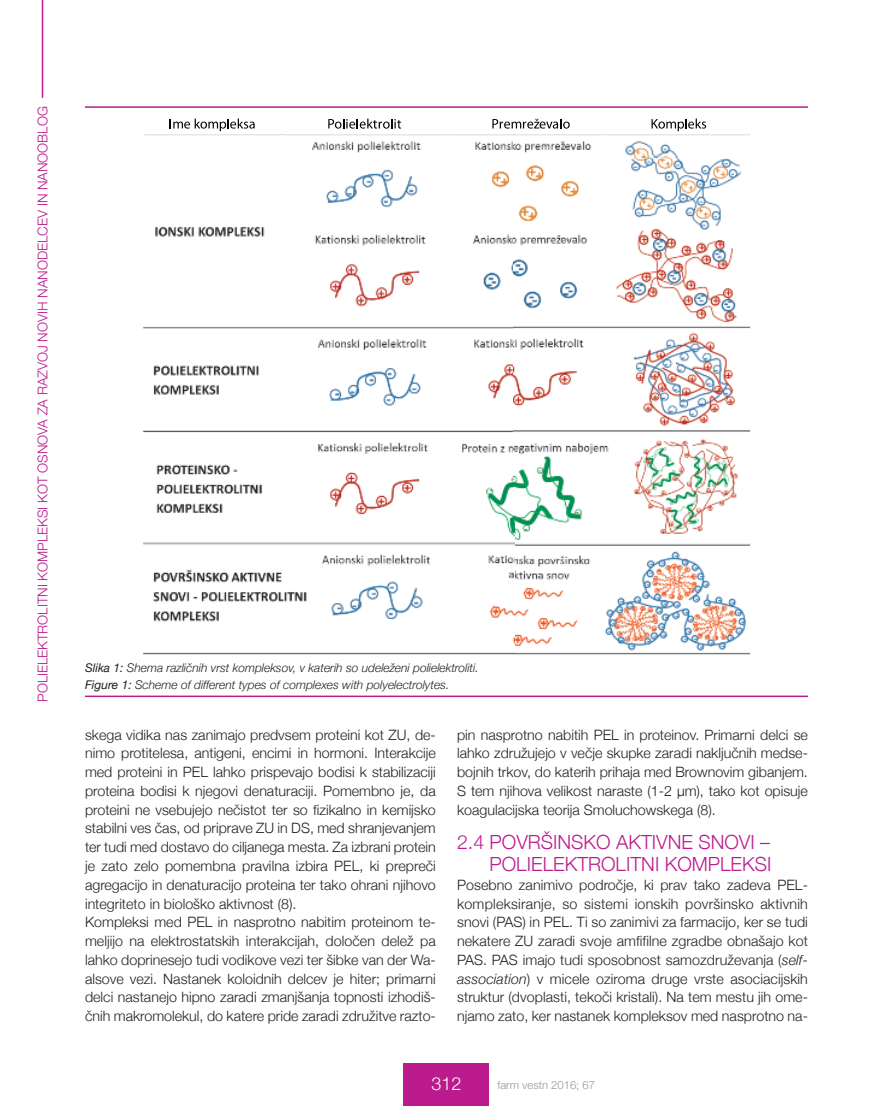
<style>
.page{position:relative;width:893px;height:1106px;background:#fff}
.page>*{position:absolute;margin:0;border:0;box-sizing:border-box;transform-origin:0 0}
.t1{font:300 19.5px/22.5px "Helvetica Neue";color:#bc1b8d;text-align:right}
.t2{font:300 18px "Helvetica Neue";color:#fff}
.t3{font:300 14.25px/18.8px "Helvetica Neue";color:#231f20;text-align:justify}
.t4{font:300 13.5px "Helvetica Neue";color:#bc1b8d}
.t5{font:italic 300 12px/16.8px "Helvetica Neue";color:#231f20}
.t6{font:300 11.25px "Helvetica Neue";color:#939598}
.s1{font-weight:400}
.s2{font-style:italic}
</style>
<div class="page">
<div style="left:404px;top:1063px;width:85px;height:43px;background:#bc1b8d"></div>
<hr style="left:42px;top:0;width:1px;height:98px;background:#bc1b8d">
<hr style="left:85px;top:106px;width:723px;height:2px;background:#bc1b8d">
<svg style="left:170px;top:119px;width:85px;height:12px"></svg>
<svg style="left:328px;top:119px;width:73px;height:10px"></svg>
<svg style="left:492px;top:119px;width:78px;height:10px"></svg>
<svg style="left:652px;top:119px;width:54px;height:12px"></svg>
<img style="left:143px;top:135px;width:607px;height:520px">
<img style="left:144px;top:155px;width:603px;height:3px">
<svg style="left:280px;top:134px;width:1px;height:24px"></svg>
<svg style="left:448px;top:134px;width:1px;height:24px"></svg>
<svg style="left:600px;top:134px;width:1px;height:24px"></svg>
<svg style="left:143px;top:134px;width:1px;height:24px"></svg>
<svg style="left:747px;top:134px;width:1px;height:24px"></svg>
<hr style="left:85px;top:695px;width:723px;height:2px;background:#bc1b8d">
<p class="t4" style="left:35px;top:702px;width:597px;rotate:-90deg">POLIELEKTROLITNI KOMPLEKSI KOT OSNOVA ZA RAZVOJ NOVIH NANODELCEV IN NANOOBLOG</p>
<p class="t5" style="left:85px;top:659px;width:395px"><span class="s1">Slika 1:</span> Shema različnih vrst kompleksov, v katerih so udeleženi polielektroliti.<br><span class="s1">Figure 1:</span> Scheme of different types of complexes with polyelectrolytes.</p>
<p class="t3" style="left:85px;top:725px;width:352px;text-align:left">skega vidika nas zanimajo predvsem proteini kot ZU, de&shy;nimo protitelesa, antigeni, encimi in hormoni. Interakcije med proteini in PEL lahko prispevajo bodisi k stabilizaciji proteina bodisi k njegovi denaturaciji. Pomembno je, da proteini ne vsebujejo nečistot ter so fizikalno in kemijsko stabilni ves čas, od priprave ZU in DS, med shranjevanjem ter tudi med dostavo do ciljanega mesta. Za izbrani protein je zato zelo pomembna pravilna izbira PEL, ki prepreči agregacijo in denaturacijo proteina ter tako ohrani njihovo integriteto in biološko aktivnost (8).<br>Kompleksi med PEL in nasprotno nabitim proteinom te&shy;meljijo na elektrostatskih interakcijah, določen delež pa lahko doprinesejo tudi vodikove vezi ter šibke van der Wa&shy;alsove vezi. Nastanek koloidnih delcev je hiter; primarni delci nastanejo hipno zaradi zmanjšanja topnosti izhodiš&shy;čnih makromolekul, do katere pride zaradi združitve razto-</p>
<p class="t3" style="left:457px;top:725px;width:352px">pin nasprotno nabitih PEL in proteinov. Primarni delci se lahko združujejo v večje skupke zaradi naključnih medse&shy;bojnih trkov, do katerih prihaja med Brownovim gibanjem.<br>S tem njihova velikost naraste (1-2 μm), tako kot opisuje koagulacijska teorija Smoluchowskega (8).</p>
<h1 class="t1" style="left:457px;top:830px;width:316px">2.4 POVRŠINSKO AKTIVNE SNOVI –<br>POLIELEKTROLITNI KOMPLEKSI</h1>
<p class="t3" style="left:457px;top:875px;width:352px">Posebno zanimivo področje, ki prav tako zadeva PEL&shy;kompleksiranje, so sistemi ionskih površinsko aktivnih snovi (PAS) in PEL. Ti so zanimivi za farmacijo, ker se tudi nekatere ZU zaradi svoje amfifilne zgradbe obnašajo kot PAS. PAS imajo tudi sposobnost samozdruževanja (<span class="s2">self&shy;association</span>) v micele oziroma druge vrste asociacijskih struktur (dvoplasti, tekoči kristali). Na tem mestu jih ome&shy;njamo zato, ker nastanek kompleksov med nasprotno na-</p>
<p class="t2" style="left:431px;top:1072px;width:32px">312</p>
<p class="t6" style="left:497px;top:1078px;width:99px">farm vestn 2016; 67</p>
</div>
